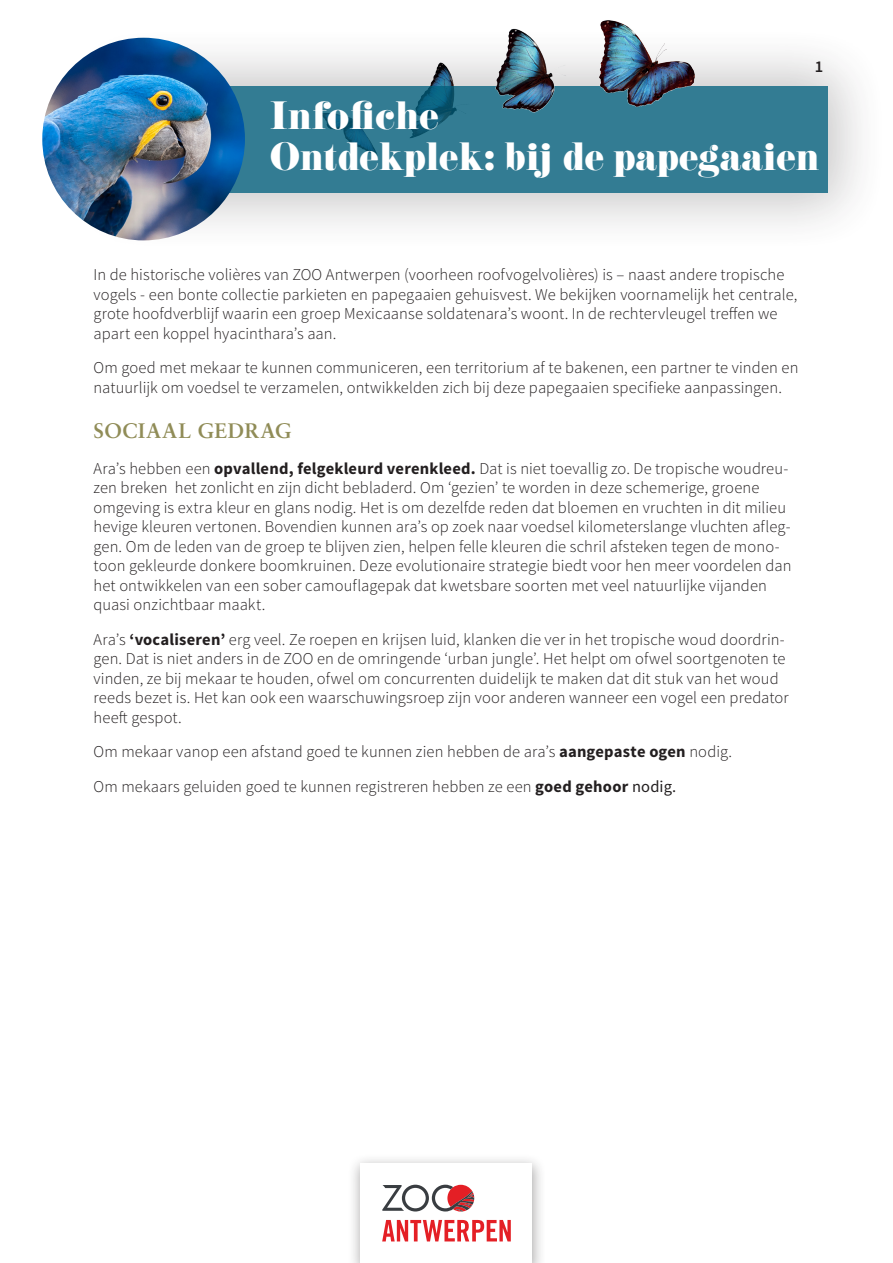
<style>
.page{position:relative;width:893px;height:1263px;background:#fff}
.page>*{position:absolute;margin:0;border:0;box-sizing:border-box;transform-origin:0 0}
.t1{font:34.5px/40.7px "Eloquent JF Regular Pro";letter-spacing:.01em;color:#fff}
.t2{font:700 21px "Sabon LT";letter-spacing:.025em;color:#908c57}
.t3{font:300 16.5px/19.5px "Source Sans Pro";letter-spacing:.005em;color:#231f20}
.t4{font:600 16.5px "Source Sans Pro";color:#231f20}
.s1{font-weight:700}
.s2{font-weight:400}
</style>
<div class="page">
<div style="left:61px;top:23px;width:830px;height:232px;background:#231f20;opacity:.32"></div>
<svg style="left:230px;top:86px;width:598px;height:106px;background:#307990"></svg>
<img style="left:455px;top:20px;width:282px;height:181px">
<div style="left:347px;top:1154px;width:199px;height:109px;background:#231f20;opacity:.37"></div>
<div style="left:361px;top:1163px;width:171px;height:100px;background:#fff"></div>
<svg style="left:382px;top:1220px;width:129px;height:21px"></svg>
<svg style="left:382px;top:1185px;width:92px;height:26px"></svg>
<img style="left:42px;top:38px;width:203px;height:202px;border-radius:101px">
<p class="t4" style="left:815px;top:56px;width:10px">1</p>
<h1 class="t1" style="left:270px;top:97px;width:551px">Infofiche<br>Ontdekplek: bij de papegaaien</h1>
<p class="t3" style="left:94px;top:265px;width:705px">In de historische volières van ZOO Antwerpen (voorheen roofvogelvolières) is – naast andere tropische vogels - een bonte collectie parkieten en papegaaien gehuisvest. We bekijken voornamelijk het centrale, grote hoofdverblijf waarin een groep Mexicaanse soldatenara’s woont. In de rechtervleugel treffen we apart een koppel hyacinthara’s aan.</p>
<p class="t3" style="left:94px;top:358px;width:706px">Om goed met mekaar te kunnen communiceren, een territorium af te bakenen, een partner te vinden en natuurlijk om voedsel te verzamelen, ontwikkelden zich bij deze papegaaien specifieke aanpassingen.</p>
<p class="t2" style="left:94px;top:417px;width:199px">SOCIAAL GEDRAG</p>
<p class="t3" style="left:94px;top:459px;width:699px">Ara’s hebben een <span class="s1">opvallend, felgekleurd verenkleed.</span> Dat is niet toevallig zo. De tropische woudreu&shy;zen breken het zonlicht en zijn dicht bebladerd. Om ‘gezien’ te worden in deze schemerige, groene omgeving is extra kleur en glans nodig. Het is om dezelfde reden dat bloemen en vruchten in dit milieu hevige kleuren vertonen. Bovendien kunnen ara’s op zoek naar voedsel kilometerslange vluchten afleg&shy;gen. Om de leden van de groep te blijven zien, helpen felle kleuren die schril afsteken tegen de mono&shy;toon gekleurde donkere boomkruinen. Deze evolutionaire strategie biedt voor hen meer voordelen dan het ontwikkelen van een sober camouflagepak dat kwetsbare soorten met veel natuurlijke vijanden quasi onzichtbaar maakt.</p>
<p class="t3" style="left:94px;top:630px;width:697px">Ara’s <span class="s1">‘vocaliseren’</span> erg veel. Ze roepen en krijsen luid, klanken die ver in het tropische woud doordrin&shy;gen. Dat is niet anders in de ZOO en de omringende ‘urban jungle’. Het helpt om ofwel soortgenoten te vinden, ze bij mekaar te houden, ofwel om concurrenten duidelijk te maken dat dit stuk van het woud reeds bezet is. Het kan ook een waarschuwingsroep zijn voor anderen wanneer een vogel een predator heeft gespot.</p>
<p class="t3" style="left:94px;top:742px;width:640px">Om mekaar vanop een afstand goed te kunnen zien hebben de ara’s <span class="s1">aangepaste ogen</span> nodig.</p>
<p class="t3" style="left:94px;top:777px;width:584px">Om mekaars geluiden goed te kunnen registreren hebben ze een <span class="s1">goed gehoor</span> <span class="s2">nodig.</span></p>
</div>
